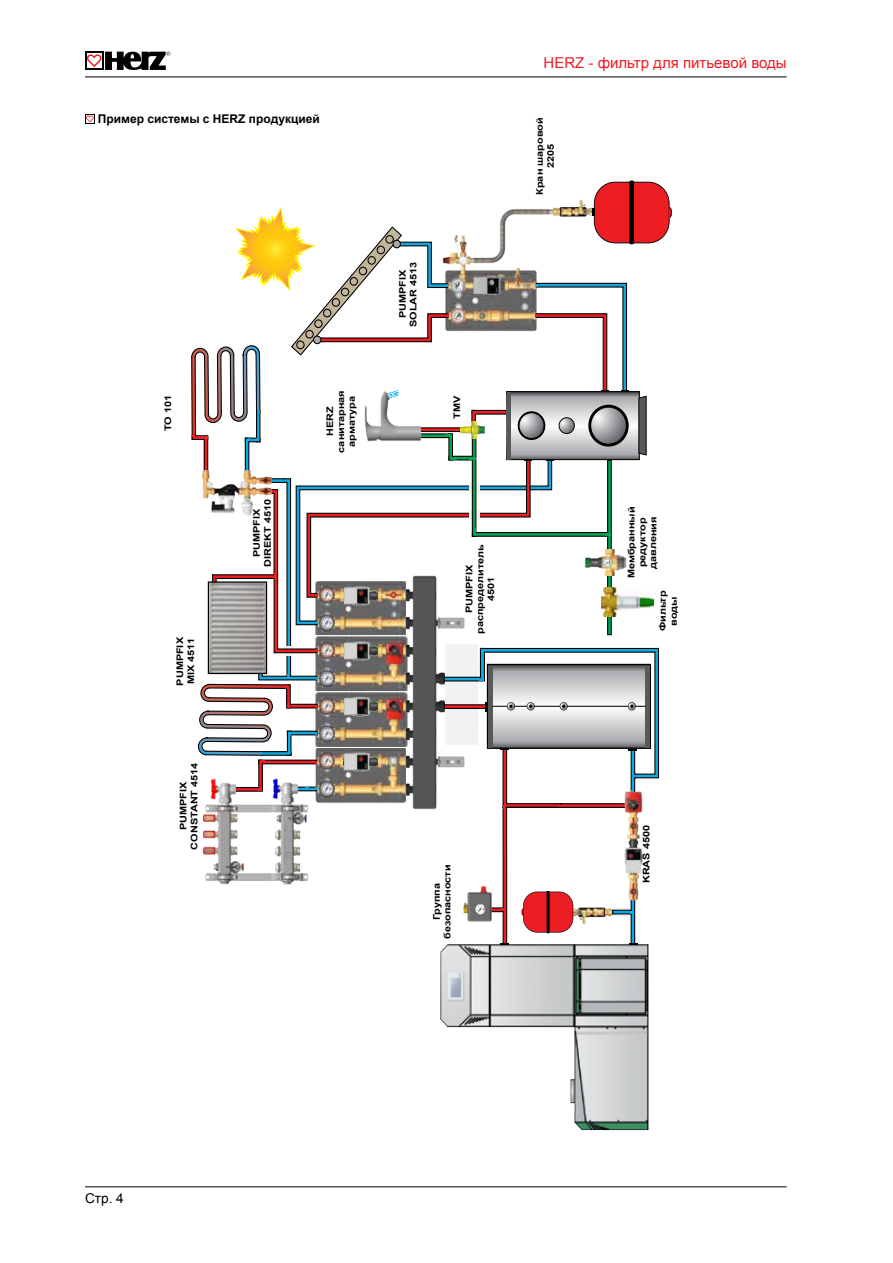
<style>
.page{position:relative;width:893px;height:1263px;background:#fff}
.page>*{position:absolute;margin:0;border:0;box-sizing:border-box;transform-origin:0 0}
.t1{font:15px "Arial";color:#ed1d24}
.t2{font:13.5px "Arial";color:#000}
.t3{font:700 12px "Arial";color:#000}
.t4{font:700 9px/10.8px "Arial";color:#000;text-align:center;scale:1.2 1}
</style>
<div class="page">
<svg style="left:85px;top:52px;width:85px;height:18px"></svg>
<hr style="left:85px;top:77px;width:702px;height:1px;background:#000">
<hr style="left:85px;top:1186px;width:702px;height:1px;background:#000">
<svg style="left:85px;top:114px;width:10px;height:10px"></svg>
<img style="left:440px;top:945px;width:209px;height:185px">
<svg style="left:576px;top:1032px;width:71px;height:3px"></svg>
<svg style="left:191px;top:180px;width:481px;height:765px"></svg>
<img style="left:210px;top:780px;width:25px;height:21px">
<img style="left:267px;top:778px;width:33px;height:23px">
<img style="left:195px;top:801px;width:116px;height:84px">
<img style="left:601px;top:587px;width:52px;height:30px">
<h3 class="t3" style="left:98px;top:111px;width:224px">Пример системы с HERZ продукцией</h3>
<p class="t4" style="left:397px;top:327px;width:56px;rotate:-90deg">PUMPFIX<br>SOLAR 4513</p>
<p class="t4" style="left:163px;top:431px;width:32px;rotate:-90deg">TO 101</p>
<p class="t4" style="left:175px;top:686px;width:42px;text-align:left;rotate:-90deg">PUMPFIX<br>MIX 4511</p>
<p class="t4" style="left:178px;top:849px;width:74px;rotate:-90deg">PUMPFIX<br>CONSTANT 4514</p>
<p class="t4" style="left:252px;top:567px;width:58px;rotate:-90deg">PUMPFIX<br>DIREKT 4510</p>
<p class="t4" style="left:325px;top:453px;width:54px;rotate:-90deg">HERZ санитарная арматура</p>
<p class="t4" style="left:452px;top:419px;width:21px;rotate:-90deg">TMV</p>
<p class="t4" style="left:464px;top:634px;width:76px;rotate:-90deg">PUMPFIX распределитель<br>4501</p>
<p class="t4" style="left:431px;top:939px;width:63px;rotate:-90deg">Группа безопасности</p>
<h1 class="t1" style="left:544px;top:53px;width:245px">HERZ - фильтр для питьевой воды</h1>
<p class="t4" style="left:534px;top:195px;width:66px;rotate:-90deg">Кран шаровой<br>2205</p>
<p class="t4" style="left:626px;top:578px;width:61px;rotate:-90deg">Мембранный редуктор давления</p>
<p class="t4" style="left:657px;top:631px;width:35px;rotate:-90deg">Фильтр воды</p>
<p class="t4" style="left:641px;top:883px;width:50px;rotate:-90deg">KRAS 4500</p>
<h2 class="t2" style="left:85px;top:1189px;width:40px">Стр. 4</h2>
</div>
